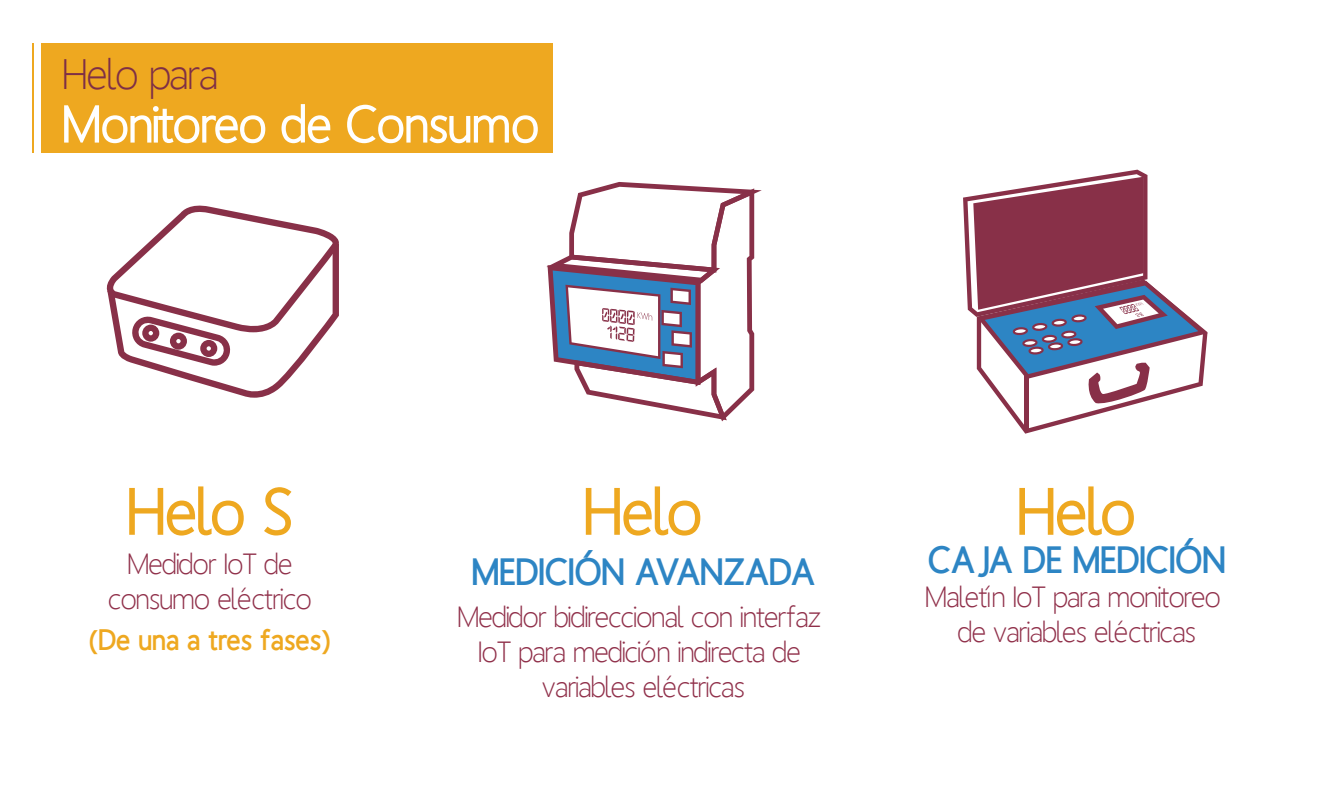
<style>
.page{position:relative;width:1340px;height:792px;background:#fff}
.page>*{position:absolute;margin:0;border:0;box-sizing:border-box;transform-origin:0 0}
.t1{font:700 66.85px "Homizio";color:#eea820}
.t2{font:700 53.2px "Homizio";color:#fff}
.t3{font:300 42.35px "Homizio";color:#7e2f46}
.t4{font:900 37.8px "Homizio";color:#2d85c4}
.t5{font:900 29.57px "Homizio";color:#eea820}
.t6{font:300 29.05px/35px "Homizio";color:#90304a;text-align:center}
</style>
<div class="page">
<div style="left:41px;top:43px;width:511px;height:109px;background:#eea820"></div>
<hr style="left:33px;top:43px;width:1px;height:109px;background:#eea820">
<svg style="left:106px;top:205px;width:233px;height:192px"></svg>
<svg style="left:546px;top:182px;width:215px;height:239px"></svg>
<svg style="left:963px;top:169px;width:244px;height:264px"></svg>
<h3 class="t3" style="left:63px;top:49px;width:156px">Helo para</h3>
<h2 class="t2" style="left:63px;top:93px;width:478px">Monitoreo de Consumo</h2>
<h1 class="t1" style="left:128px;top:472px;width:166px">Helo S</h1>
<p class="t6" style="left:108px;top:545px;width:204px">Medidor IoT de consumo eléctrico</p>
<p class="t5" style="left:90px;top:622px;width:242px">(De una a tres fases)</p>
<h1 class="t1" style="left:584px;top:472px;width:120px">Helo</h1>
<h3 class="t4" style="left:472px;top:550px;width:345px">MEDICIÓN AVANZADA</h3>
<p class="t6" style="left:458px;top:598px;width:365px">Medidor bidireccional con interfaz<br>IoT para medición indirecta de variables eléctricas</p>
<h1 class="t1" style="left:1017px;top:472px;width:120px">Helo</h1>
<h3 class="t4" style="left:928px;top:538px;width:299px">CAJA DE MEDICIÓN</h3>
<p class="t6" style="left:925px;top:579px;width:296px">Maletín IoT para monitoreo de variables eléctricas</p>
</div>
